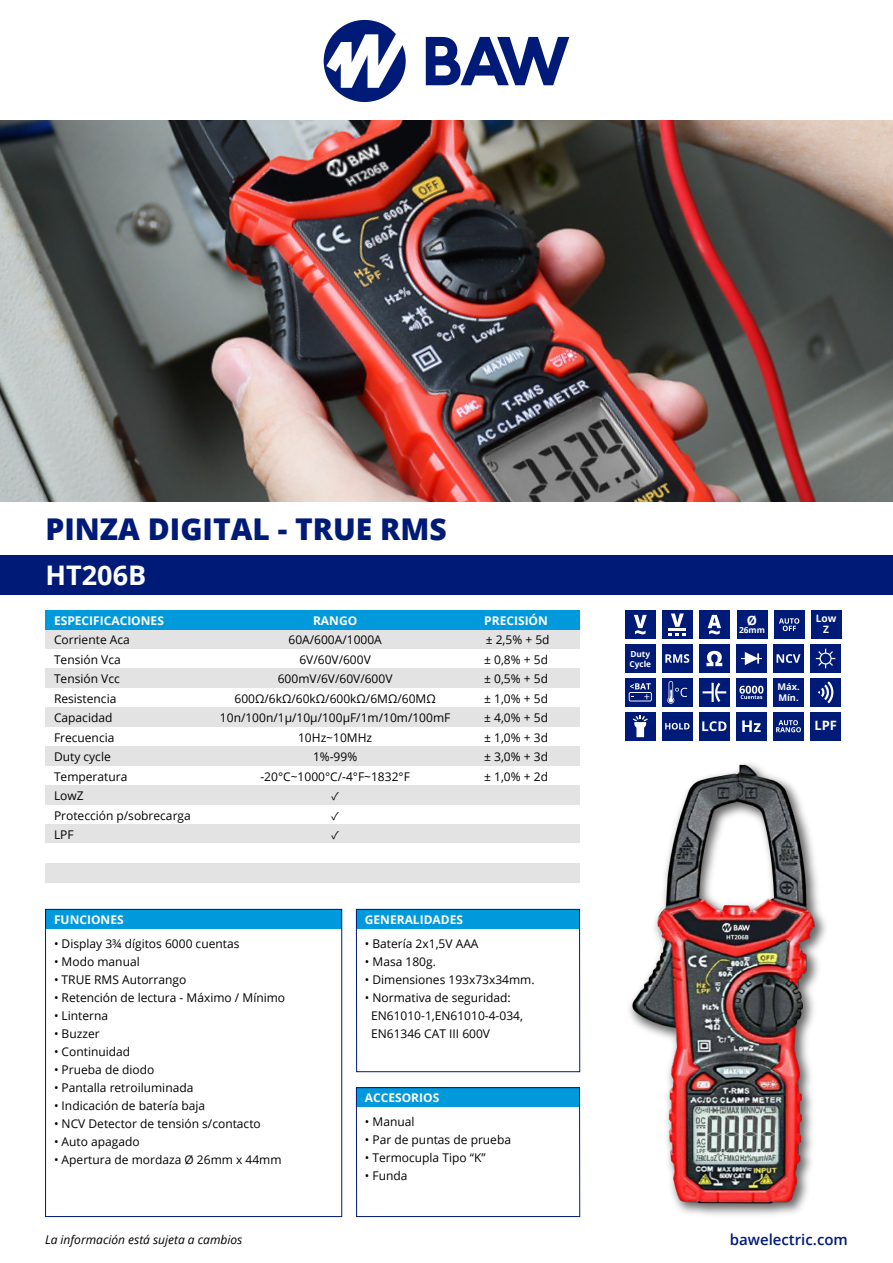
<style>
.page{position:relative;width:893px;height:1263px;background:#fff}
.page>*{position:absolute;margin:0;border:0;box-sizing:border-box;transform-origin:0 0}
.t1{font:800 30px "Open Sans";color:#001a78}
.t2{font:700 27px "Open Sans";color:#fff}
.t3{font:600 15px "Open Sans";color:#001a78}
.t4{font:700 12.9px "Open Sans";color:#fff}
.t5{font:12px/19.5px "Open Sans";color:#000}
.t6{font:700 12px "Open Sans";color:#fff}
.t7{font:italic 12px "Open Sans";color:#000}
.t8{font:700 10.2px/11.1px "Open Sans";color:#fff;text-align:center}
.t9{font:700 9.15px/11.1px "Open Sans";color:#fff}
.t10{font:700 8.4px "Open Sans";color:#fff}
.t11{font:700 8.25px/10.2px "Open Sans";color:#fff}
</style>
<div class="page">
<svg style="left:426px;top:37px;width:143px;height:48px"></svg>
<svg style="left:324px;top:20px;width:82px;height:82px"></svg>
<img style="left:0;top:120px;width:893px;height:381px">
<div style="left:0;top:555px;width:893px;height:40px;background:#001a78"></div>
<div style="left:46px;top:610px;width:534px;height:20px;background:#0099db"></div>
<div style="left:46px;top:630px;width:534px;height:19px;background:#e3e3e3"></div>
<div style="left:46px;top:669px;width:534px;height:19px;background:#e3e3e3"></div>
<div style="left:46px;top:707px;width:534px;height:20px;background:#e3e3e3"></div>
<div style="left:46px;top:746px;width:534px;height:20px;background:#e3e3e3"></div>
<div style="left:46px;top:785px;width:534px;height:20px;background:#e3e3e3"></div>
<div style="left:46px;top:824px;width:534px;height:20px;background:#e3e3e3"></div>
<div style="left:46px;top:863px;width:534px;height:19px;background:#e3e3e3"></div>
<div style="left:356px;top:909px;width:223px;height:20px;background:#0099db"></div>
<div style="left:356px;top:909px;width:224px;height:163px;border:1px solid #001a78"></div>
<div style="left:356px;top:1087px;width:223px;height:20px;background:#0099db"></div>
<div style="left:356px;top:1087px;width:224px;height:130px;border:1px solid #001a78"></div>
<div style="left:46px;top:909px;width:296px;height:20px;background:#0099db"></div>
<div style="left:45px;top:909px;width:297px;height:308px;border:1px solid #001a78"></div>
<div style="left:625px;top:610px;width:31px;height:29px;background:#001a78"></div>
<svg style="left:634px;top:615px;width:13px;height:19px"></svg>
<div style="left:662px;top:610px;width:31px;height:29px;background:#001a78"></div>
<svg style="left:671px;top:613px;width:13px;height:14px"></svg>
<hr style="left:668px;top:628px;width:18px;height:3px;background:#fff">
<svg style="left:668px;top:633px;width:18px;height:3px"></svg>
<div style="left:699px;top:610px;width:31px;height:29px;background:#001a78"></div>
<svg style="left:708px;top:615px;width:13px;height:19px"></svg>
<div style="left:773px;top:644px;width:31px;height:29px;background:#001a78"></div>
<svg style="left:776px;top:654px;width:24px;height:9px"></svg>
<div style="left:736px;top:644px;width:31px;height:29px;background:#001a78"></div>
<svg style="left:741px;top:652px;width:21px;height:13px"></svg>
<div style="left:699px;top:644px;width:31px;height:29px;background:#001a78"></div>
<svg style="left:706px;top:651px;width:16px;height:15px"></svg>
<div style="left:662px;top:644px;width:31px;height:29px;background:#001a78"></div>
<svg style="left:665px;top:654px;width:24px;height:9px"></svg>
<div style="left:625px;top:712px;width:31px;height:28px;background:#001a78"></div>
<svg style="left:633px;top:715px;width:15px;height:22px"></svg>
<div style="left:662px;top:712px;width:31px;height:28px;background:#001a78"></div>
<svg style="left:665px;top:723px;width:24px;height:6px"></svg>
<div style="left:810px;top:678px;width:31px;height:28px;background:#001a78"></div>
<svg style="left:818px;top:681px;width:16px;height:22px"></svg>
<div style="left:773px;top:610px;width:31px;height:29px;background:#001a78"></div>
<svg style="left:779px;top:618px;width:20px;height:13px"></svg>
<div style="left:736px;top:610px;width:31px;height:29px;background:#001a78"></div>
<div style="left:810px;top:644px;width:31px;height:29px;background:#001a78"></div>
<svg style="left:816px;top:649px;width:19px;height:19px"></svg>
<div style="left:625px;top:644px;width:31px;height:29px;background:#001a78"></div>
<div style="left:811px;top:610px;width:30px;height:29px;background:#001a78"></div>
<div style="left:699px;top:678px;width:31px;height:28px;background:#001a78"></div>
<svg style="left:702px;top:683px;width:24px;height:19px"></svg>
<div style="left:662px;top:678px;width:31px;height:28px;background:#001a78"></div>
<svg style="left:667px;top:681px;width:20px;height:23px"></svg>
<div style="left:625px;top:678px;width:31px;height:28px;background:#001a78"></div>
<svg style="left:629px;top:683px;width:23px;height:18px"></svg>
<div style="left:736px;top:678px;width:31px;height:28px;background:#001a78"></div>
<svg style="left:739px;top:686px;width:24px;height:13px"></svg>
<div style="left:773px;top:678px;width:31px;height:28px;background:#001a78"></div>
<div style="left:736px;top:712px;width:31px;height:28px;background:#001a78"></div>
<svg style="left:742px;top:720px;width:19px;height:12px"></svg>
<div style="left:699px;top:712px;width:31px;height:28px;background:#001a78"></div>
<svg style="left:702px;top:721px;width:24px;height:10px"></svg>
<div style="left:773px;top:712px;width:31px;height:28px;background:#001a78"></div>
<svg style="left:776px;top:720px;width:25px;height:12px"></svg>
<div style="left:810px;top:712px;width:31px;height:28px;background:#001a78"></div>
<img style="left:629px;top:763px;width:196px;height:452px">
<h1 class="t1" style="left:46px;top:506px;width:403px">PINZA DIGITAL - TRUE RMS</h1>
<h2 class="t2" style="left:46px;top:556px;width:102px">HT206B</h2>
<p class="t6" style="left:54px;top:612px;width:111px">ESPECIFICACIONES</p>
<p class="t5" style="left:54px;top:630px;width:138px">Corriente Aca<br>Tensión Vca<br>Tensión Vcc<br>Resistencia<br>Capacidad<br>Frecuencia<br>Duty cycle<br>Temperatura<br>LowZ<br>Protección p/sobrecarga<br>LPF</p>
<p class="t6" style="left:313px;top:612px;width:46px">RANGO</p>
<p class="t5" style="left:220px;top:630px;width:232px;text-align:center">60A/600A/1000A<br>6V/60V/600V<br>600mV/6V/60V/600V<br>600Ω/6kΩ/60kΩ/600kΩ/6MΩ/60MΩ<br>10n/100n/1μ/10μ/100μF/1m/10m/100mF<br>10Hz~10MHz<br>1%-99%<br>-20°C~1000°C/-4°F~1832°F</p>
<p class="t6" style="left:484px;top:612px;width:65px">PRECISIÓN</p>
<p class="t5" style="left:484px;top:630px;width:67px">± 2,5% + 5d ± 0,8% + 5d ± 0,5% + 5d ± 1,0% + 5d ± 4,0% + 5d ± 1,0% + 3d ± 3,0% + 3d ± 1,0% + 2d</p>
<p class="t6" style="left:54px;top:911px;width:71px">FUNCIONES</p>
<p class="t5" style="left:54px;top:933px;width:187px">• Display 3¾ dígitos 6000 cuentas</p>
<p class="t5" style="left:54px;top:951px;width:87px">• Modo manual</p>
<p class="t5" style="left:54px;top:969px;width:134px">• TRUE RMS Autorrango</p>
<p class="t5" style="left:54px;top:987px;width:233px">• Retención de lectura - Máximo / Mínimo</p>
<p class="t5" style="left:54px;top:1005px;width:56px">• Linterna</p>
<p class="t5" style="left:54px;top:1023px;width:47px">• Buzzer</p>
<p class="t5" style="left:54px;top:1041px;width:78px">• Continuidad</p>
<p class="t5" style="left:54px;top:1059px;width:102px">• Prueba de diodo</p>
<p class="t5" style="left:54px;top:1077px;width:141px">• Pantalla retroiluminada</p>
<p class="t5" style="left:54px;top:1095px;width:153px">• Indicación de batería baja</p>
<p class="t5" style="left:54px;top:1113px;width:208px">• NCV Detector de tensión s/contacto</p>
<p class="t5" style="left:54px;top:1131px;width:87px">• Auto apagado</p>
<p class="t5" style="left:54px;top:1149px;width:229px">• Apertura de mordaza Ø 26mm x 44mm</p>
<p class="t6" style="left:365px;top:911px;width:100px">GENERALIDADES</p>
<p class="t5" style="left:365px;top:933px;width:115px">• Batería 2x1,5V AAA</p>
<p class="t5" style="left:365px;top:951px;width:73px">• Masa 180g.</p>
<p class="t5" style="left:365px;top:969px;width:171px">• Dimensiones 193x73x34mm.</p>
<p class="t5" style="left:371px;top:988px;width:153px;line-height:18px;text-indent:-6px">• Normativa de seguridad:<br>EN61010-1,EN61010-4-034,<br>EN61346 CAT III 600V</p>
<p class="t6" style="left:365px;top:1089px;width:76px">ACCESORIOS</p>
<p class="t5" style="left:365px;top:1112px;width:51px">• Manual</p>
<p class="t5" style="left:365px;top:1130px;width:148px">• Par de puntas de prueba</p>
<p class="t5" style="left:365px;top:1148px;width:122px">• Termocupla Tipo “K”</p>
<p class="t5" style="left:365px;top:1166px;width:44px">• Funda</p>
<p class="t11" style="left:629px;top:648px;width:23px">Duty<br>Cycle</p>
<p class="t4" style="left:747px;top:611px;width:12px">Ø</p>
<p class="t10" style="left:739px;top:624px;width:27px">26mm</p>
<p class="t8" style="left:816px;top:613px;width:22px">Low<br>Z</p>
<p class="t9" style="left:777px;top:681px;width:24px">Máx.<br>Mín.</p>
<p class="t4" style="left:814px;top:716px;width:24px">LPF</p>
<p class="t7" style="left:45px;top:1231px;width:199px">La información está sujeta a cambios</p>
<p class="t3" style="left:730px;top:1229px;width:120px">bawelectric.com</p>
</div>
